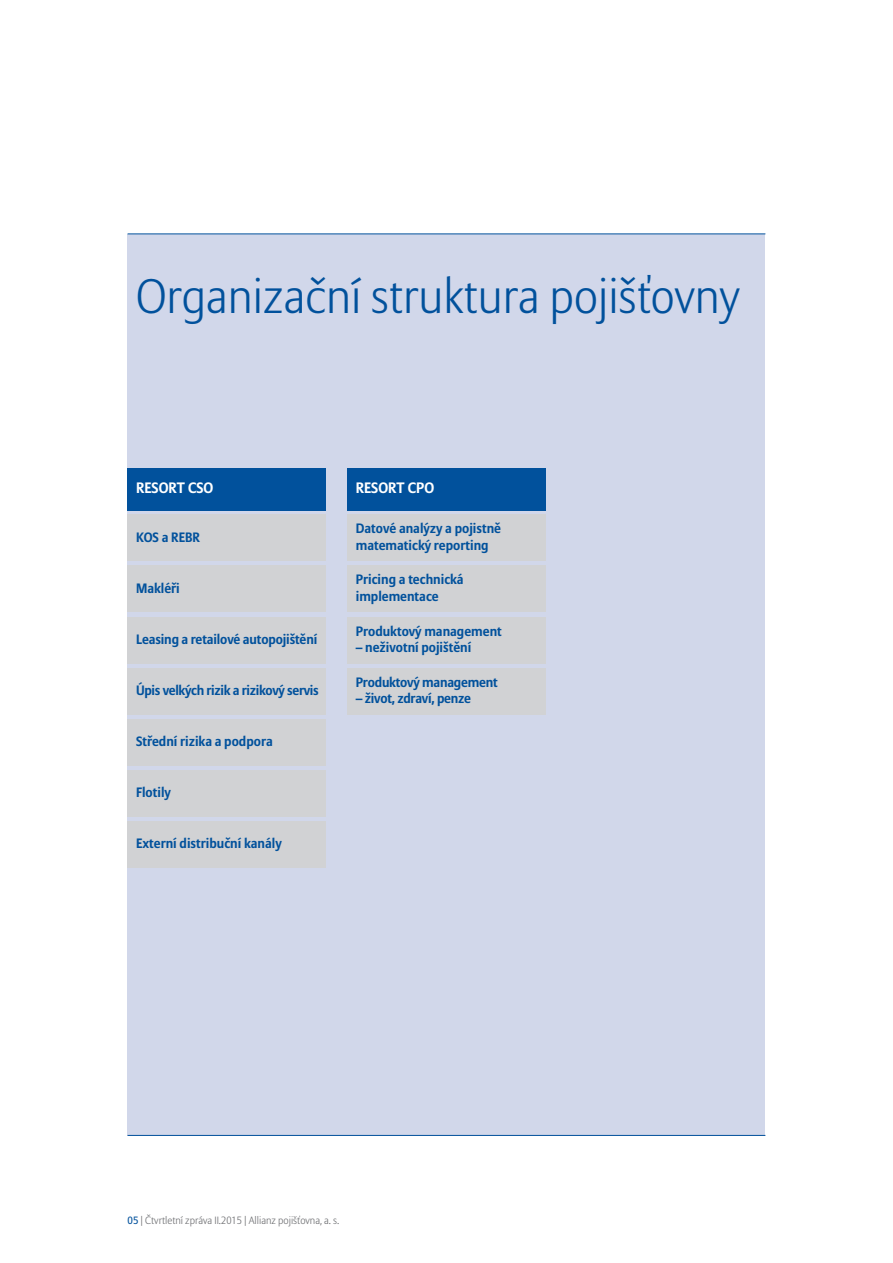
<style>
.page{position:relative;width:893px;height:1263px;background:#fff}
.page>*{position:absolute;margin:0;border:0;box-sizing:border-box;transform-origin:0 0}
.t1{font:300 48px "Allianz Sans";color:#01519c}
.t2{font:700 15px "Allianz Sans";color:#fff}
.t3{font:700 13.5px/16.2px "Allianz Sans";color:#01519c}
.t4{font:700 13.5px "Allianz Sans";letter-spacing:-.02em;color:#01519c}
.t5{font:300 10.5px "Allianz Sans";color:#6c6d70}
.s1{font-weight:400;color:#01519c}
</style>
<div class="page">
<div style="left:128px;top:234px;width:637px;height:901px;background:#d1d7ea"></div>
<hr style="left:128px;top:233px;width:637px;height:1px;background:#01519c">
<hr style="left:128px;top:1135px;width:637px;height:1px;background:#01519c">
<div style="left:128px;top:514px;width:198px;height:47px;background:#d1d2d4"></div>
<div style="left:128px;top:566px;width:198px;height:46px;background:#d1d2d4"></div>
<div style="left:128px;top:617px;width:198px;height:46px;background:#d1d2d4"></div>
<div style="left:128px;top:668px;width:198px;height:46px;background:#d1d2d4"></div>
<div style="left:128px;top:719px;width:198px;height:46px;background:#d1d2d4"></div>
<div style="left:128px;top:770px;width:198px;height:46px;background:#d1d2d4"></div>
<div style="left:128px;top:821px;width:198px;height:46px;background:#d1d2d4"></div>
<div style="left:128px;top:468px;width:198px;height:42px;background:#01519c"></div>
<div style="left:347px;top:514px;width:199px;height:47px;background:#d1d2d4"></div>
<div style="left:347px;top:566px;width:199px;height:46px;background:#d1d2d4"></div>
<div style="left:347px;top:617px;width:199px;height:46px;background:#d1d2d4"></div>
<div style="left:347px;top:668px;width:199px;height:46px;background:#d1d2d4"></div>
<div style="left:347px;top:468px;width:199px;height:42px;background:#01519c"></div>
<h1 class="t1" style="left:136px;top:269px;width:605px">Organizační struktura pojišťovny</h1>
<p class="t2" style="left:136px;top:479px;width:79px">RESORT CSO</p>
<p class="t3" style="left:136px;top:529px;width:66px">KOS a REBR</p>
<p class="t3" style="left:136px;top:580px;width:45px">Makléři</p>
<p class="t3" style="left:136px;top:631px;width:183px">Leasing a retailové autopojištění</p>
<p class="t4" style="left:136px;top:682px;width:184px">Úpis velkých rizik a rizikový servis</p>
<p class="t3" style="left:136px;top:733px;width:138px">Střední rizika a podpora</p>
<p class="t3" style="left:136px;top:784px;width:36px">Flotily</p>
<p class="t3" style="left:136px;top:835px;width:147px">Externí distribuční kanály</p>
<p class="t2" style="left:356px;top:479px;width:80px">RESORT CPO</p>
<p class="t3" style="left:356px;top:521px;width:147px">Datové analýzy a pojistně matematický reporting</p>
<p class="t3" style="left:356px;top:572px;width:109px">Pricing a technická implementace</p>
<p class="t3" style="left:356px;top:623px;width:148px">Produktový management</p>
<p class="t3" style="left:356px;top:639px;width:117px">– neživotní pojištění</p>
<p class="t3" style="left:356px;top:674px;width:144px">Produktový management</p>
<p class="t3" style="left:356px;top:690px;width:117px">– život, zdraví, penze</p>
<p class="t5" style="left:128px;top:1214px;width:213px"><span class="s1">05</span> | Čtvrtletní zpráva II.2015 | Allianz pojišťovna, a. s.</p>
</div>
